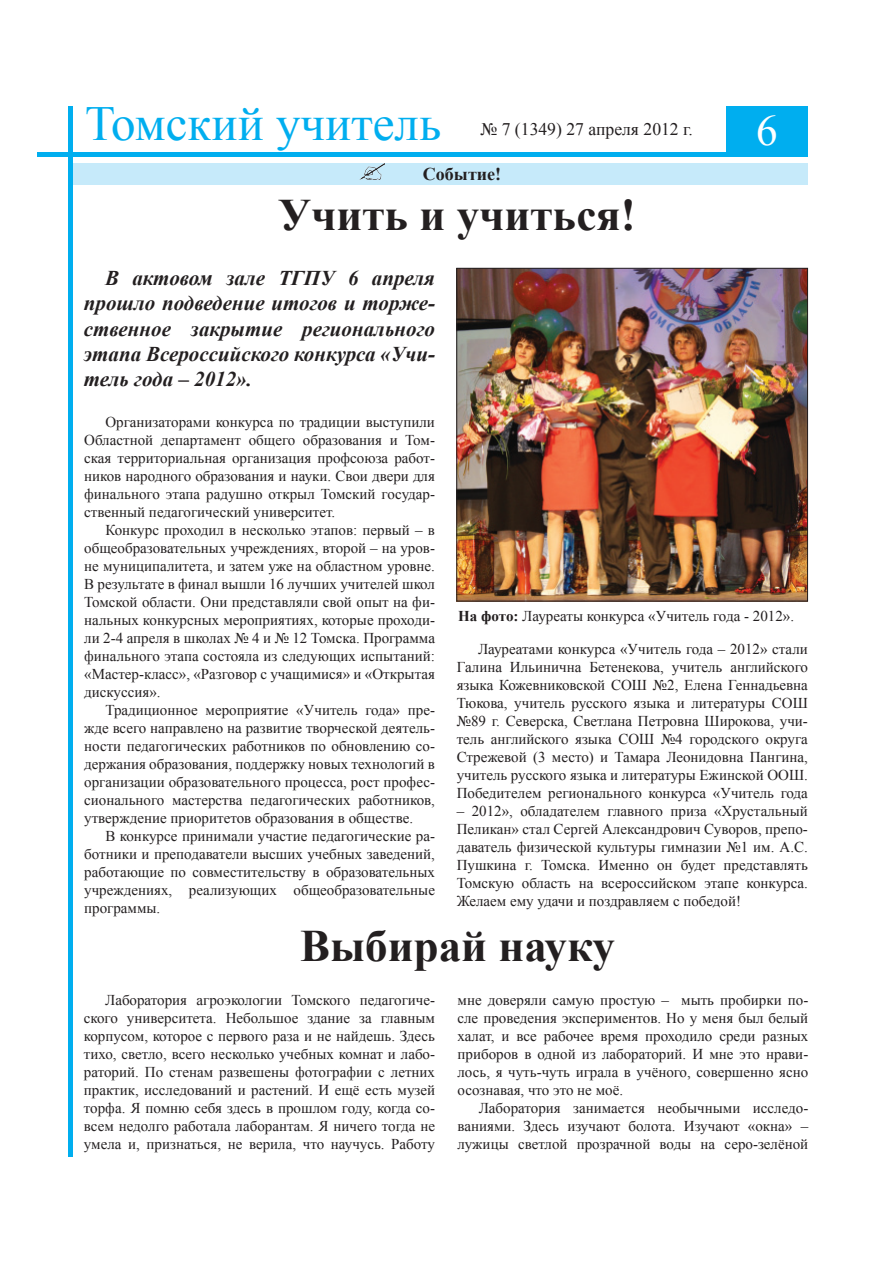
<style>
.page{position:relative;width:893px;height:1263px;background:#fff}
.page>*{position:absolute;margin:0;border:0;box-sizing:border-box;transform-origin:0 0}
.t1{font:49.05px "Times New Roman";color:#00aeef}
.t2{font:700 45px "Times New Roman";color:#231f20}
.t3{font:43.2px "Times New Roman";color:#fff}
.t4{font:italic 700 21px/25.2px "Times New Roman";color:#231f20;text-align:justify}
.t5{font:700 18px "Times New Roman";color:#231f20}
.t6{font:17.7px "Times New Roman";color:#231f20}
.t7{font:15px/18px "Times New Roman";color:#231f20;text-align:justify}
.s1{font-weight:700}
</style>
<div class="page">
<div style="left:68px;top:163px;width:740px;height:21px;background:#c6eafa"></div>
<hr style="left:38px;top:152px;width:770px;height:4px;background:#00aeef">
<div style="left:726px;top:106px;width:82px;height:50px;background:#00aeef"></div>
<hr style="left:68px;top:106px;width:4px;height:1051px;background:#00aeef">
<img style="left:458px;top:270px;width:348px;height:329px">
<div style="left:456px;top:268px;width:352px;height:333px;border:1px solid #231f20"></div>
<img style="left:359px;top:163px;width:26px;height:17px">
<h1 class="t1" style="left:85px;top:91px;width:358px">Томский учитель</h1>
<p class="t6" style="left:480px;top:117px;width:214px">№ 7 (1349) 27 апреля 2012 г.</p>
<h3 class="t3" style="left:756px;top:101px;width:23px">6</h3>
<p class="t5" style="left:423px;top:161px;width:80px">Событие!</p>
<h2 class="t2" style="left:278px;top:184px;width:359px">Учить и учиться!</h2>
<h3 class="t4" style="left:84px;top:265px;width:353px;text-indent:21px">В актовом зале ТГПУ 6 апреля прошло подведение итогов и торже&shy;ственное закрытие регионального этапа Всероссийского конкурса «Учи&shy;тель года – 2012».</h3>
<p class="t7" style="left:84px;top:412px;width:352px;text-indent:21px">Организаторами конкурса по традиции выступили Областной департамент общего образования и Том&shy;ская территориальная организация профсоюза работ&shy;ников народного образования и науки. Свои двери для финального этапа радушно открыл Томский государ&shy;ственный педагогический университет.</p>
<p class="t7" style="left:84px;top:520px;width:352px;text-indent:21px">Конкурс проходил в несколько этапов: первый – в общеобразовательных учреждениях, второй – на уров&shy;не муниципалитета, и затем уже на областном уровне.<br>В результате в финал вышли 16 лучших учителей школ Томской области. Они представляли свой опыт на фи&shy;нальных конкурсных мероприятиях, которые проходи&shy;ли 2-4 апреля в школах № 4 и № 12 Томска. Программа финального этапа состояла из следующих испытаний: «Мастер-класс», «Разговор с учащимися» и «Открытая дискуссия».</p>
<p class="t7" style="left:84px;top:700px;width:352px;text-indent:21px">Традиционное мероприятие «Учитель года» пре&shy;жде всего направлено на развитие творческой деятель&shy;ности педагогических работников по обновлению со&shy;держания образования, поддержку новых технологий в организации образовательного процесса, рост профес&shy;сионального мастерства педагогических работников, утверждение приоритетов образования в обществе.</p>
<p class="t7" style="left:84px;top:826px;width:352px;text-indent:21px">В конкурсе принимали участие педагогические ра&shy;ботники и преподаватели высших учебных заведений, работающие по совместительству в образовательных учреждениях, реализующих общеобразовательные программы.</p>
<p class="t7" style="left:458px;top:607px;width:337px"><span class="s1">На фото:</span> Лауреаты конкурса «Учитель года - 2012».</p>
<p class="t7" style="left:457px;top:639px;width:353px;text-indent:21px">Лауреатами конкурса «Учитель года – 2012» стали Галина Ильинична Бетенекова, учитель английского языка Кожевниковской СОШ №2, Елена Геннадьевна Тюкова, учитель русского языка и литературы СОШ №89 г. Северска, Светлана Петровна Широкова, учи&shy;тель английского языка СОШ №4 городского округа Стрежевой (3 место) и Тамара Леонидовна Пангина, учитель русского языка и литературы Ежинской ООШ.<br>Победителем регионального конкурса «Учитель года</p>
<p class="t7" style="left:457px;top:801px;width:353px">– 2012», обладателем главного приза «Хрустальный Пеликан» стал Сергей Александрович Суворов, препо&shy;даватель физической культуры гимназии №1 им. А.С.<br>Пушкина г. Томска. Именно он будет представлять Томскую область на всероссийском этапе конкурса.<br>Желаем ему удачи и поздравляем с победой!</p>
<h2 class="t2" style="left:300px;top:914px;width:316px">Выбирай науку</h2>
<p class="t7" style="left:84px;top:991px;width:353px;text-indent:21px">Лаборатория агроэкологии Томского педагогиче&shy;ского университета. Небольшое здание за главным корпусом, которое с первого раза и не найдешь. Здесь тихо, светло, всего несколько учебных комнат и лабо&shy;раторий. По стенам развешены фотографии с летних практик, исследований и растений. И ещё есть музей торфа. Я помню себя здесь в прошлом году, когда со&shy;всем недолго работала лаборантам. Я ничего тогда не умела и, признаться, не верила, что научусь. Работу</p>
<p class="t7" style="left:457px;top:991px;width:352px">мне доверяли самую простую – мыть пробирки по&shy;сле проведения экспериментов. Но у меня был белый халат, и все рабочее время проходило среди разных приборов в одной из лабораторий. И мне это нрави&shy;лось, я чуть-чуть играла в учёного, совершенно ясно осознавая, что это не моё.</p>
<p class="t7" style="left:457px;top:1099px;width:352px;text-indent:21px">Лаборатория занимается необычными исследо&shy;ваниями. Здесь изучают болота. Изучают «окна» – лужицы светлой прозрачной воды на серо-зелёной</p>
</div>
